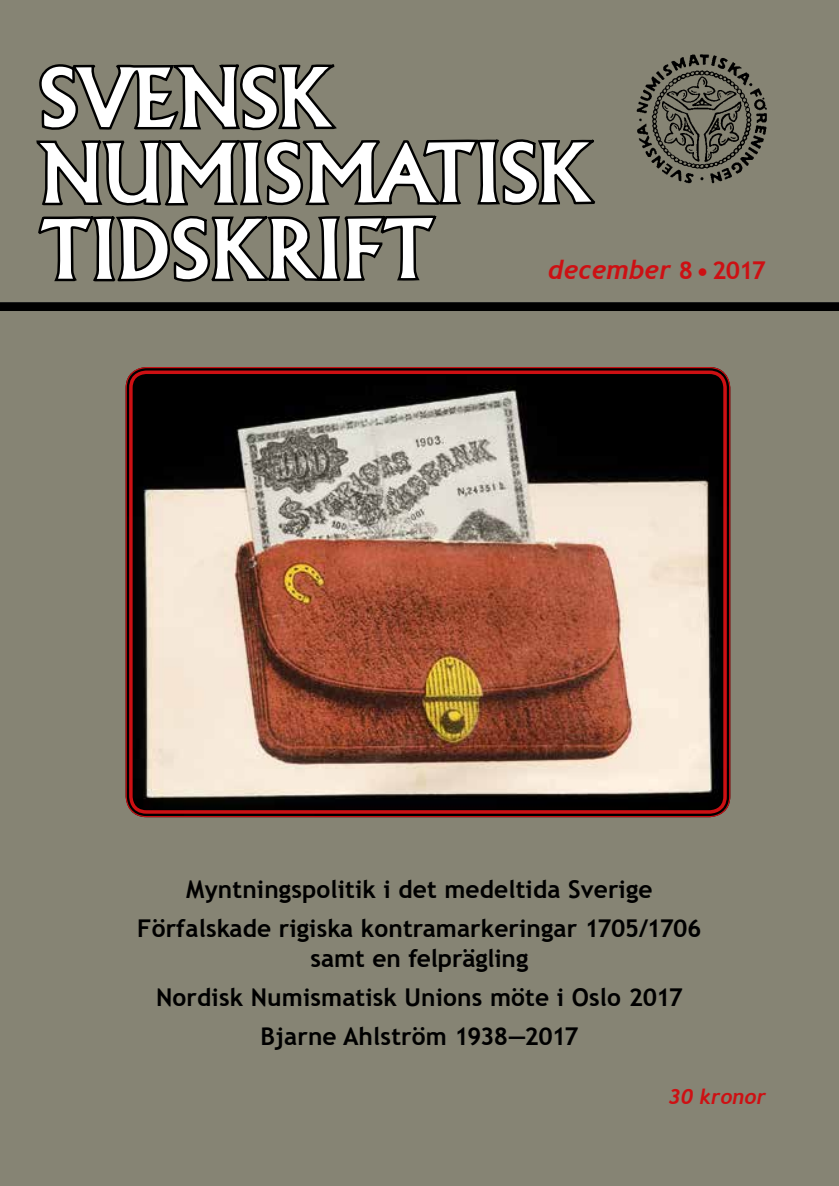
<style>
.page{position:relative;width:839px;height:1186px;background:#fff}
.page>*{position:absolute;margin:0;border:0;box-sizing:border-box;transform-origin:0 0}
.t1{font:italic 700 26.25px "Trebuchet";letter-spacing:.01em;color:#cd1013}
.t2{font:700 24.5px/39.4px "Trebuchet MS";letter-spacing:.005em;color:#000;text-align:center}
.t3{font:italic 700 21px "Trebuchet";letter-spacing:.005em;color:#cd1013}
.s1{font-family:"Trebuchet MS";font-style:normal;font-size:24.5px}
</style>
<div class="page">
<div style="left:0;top:0;width:838px;height:1186px;background:#868474"></div>
<svg style="left:39px;top:64px;width:298px;height:67px"></svg>
<svg style="left:36px;top:139px;width:559px;height:67px"></svg>
<svg style="left:38px;top:215px;width:399px;height:67px"></svg>
<div style="left:0;top:302px;width:838px;height:9px;background:#000"></div>
<img style="left:636px;top:54px;width:131px;height:130px">
<img style="left:126px;top:367px;width:604px;height:450px">
<div style="left:129px;top:370px;width:597px;height:443px;border:4px solid #cd1013;border-radius:16px"></div>
<p class="t1" style="left:548px;top:253px;width:219px">december <span class="s1">8•2017</span></p>
<p class="t2" style="left:137px;top:869px;width:565px">Myntningspolitik i det medeltida Sverige<br>Förfalskade rigiska kontramarkeringar 1705/1706</p>
<p class="t2" style="left:156px;top:938px;width:528px">samt en felprägling<br>Nordisk Numismatisk Unions möte i Oslo 2017<br>Bjarne Ahlström 1938—2017</p>
<p class="t3" style="left:668px;top:1083px;width:99px">30 kronor</p>
</div>
